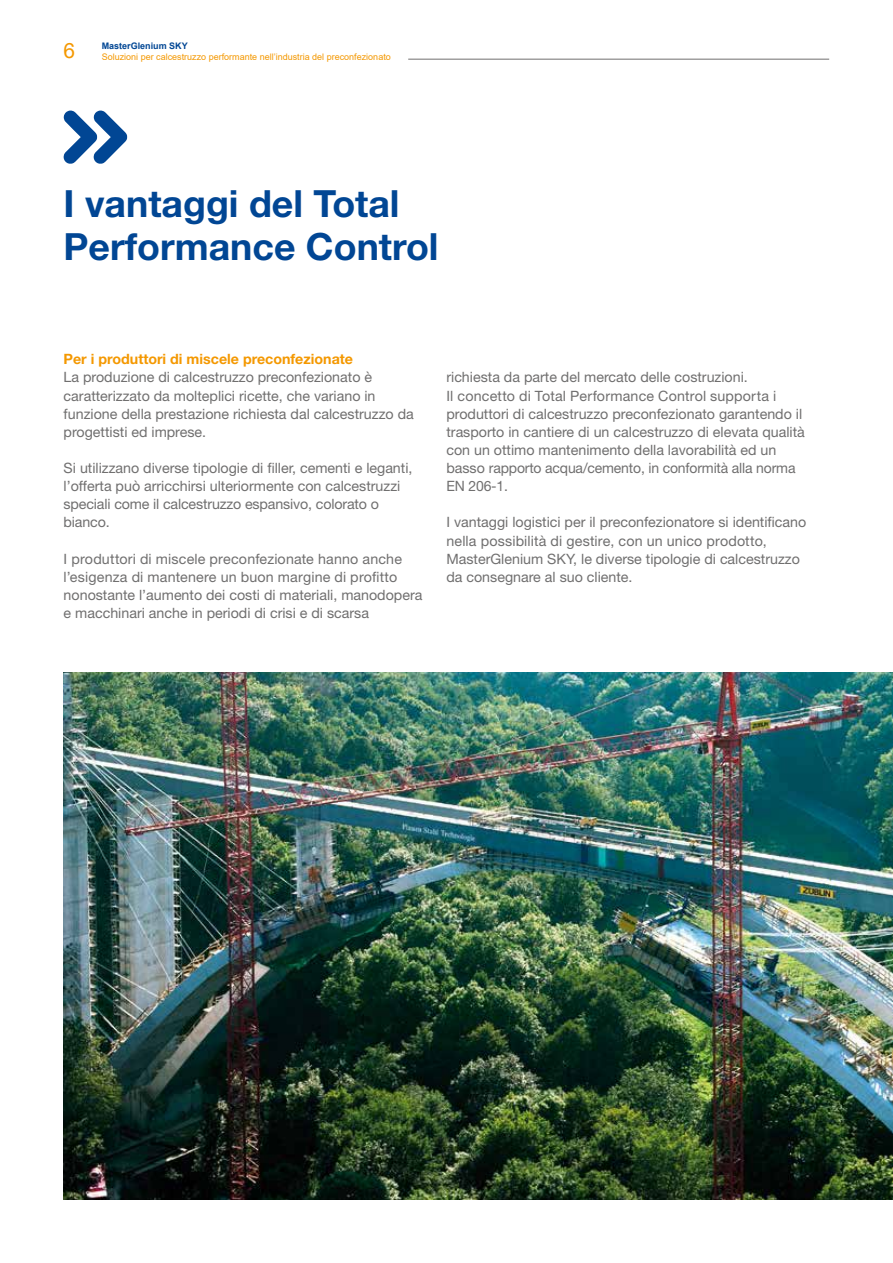
<style>
.page{position:relative;width:893px;height:1263px;background:#fff}
.page>*{position:absolute;margin:0;border:0;box-sizing:border-box;transform-origin:0 0}
.t1{font:700 37.5px/42.5px "Helvetica Neue LT Std";color:#014694}
.t2{font:21px "Arial";color:#f49800}
.t3{font:14.25px/18.1px "Helvetica Neue LT Std";color:#706f6f}
.t4{font:700 14.25px "Helvetica Neue LT Std";color:#f49800}
.t5{font:9px "Arial";color:#f49800}
.t6{font:700 9px "Arial";color:#014694}
</style>
<div class="page">
<hr style="left:408px;top:59px;width:421px;height:1px;background:#706f6f">
<img style="left:64px;top:672px;width:829px;height:527px">
<svg style="left:63px;top:111px;width:64px;height:53px"></svg>
<h2 class="t2" style="left:64px;top:36px;width:13px">6</h2>
<p class="t6" style="left:102px;top:39px;width:88px">MasterGlenium SKY</p>
<p class="t5" style="left:102px;top:50px;width:291px">Soluzioni per calcestruzzo performante nell’industria del preconfezionato</p>
<h1 class="t1" style="left:64px;top:182px;width:376px">I vantaggi del Total<br>Performance Control</h1>
<p class="t4" style="left:64px;top:350px;width:291px">Per i produttori di miscele preconfezionate</p>
<p class="t3" style="left:64px;top:368px;width:352px">La produzione di calcestruzzo preconfezionato è caratterizzato da molteplici ricette, che variano in funzione della prestazione richiesta dal calcestruzzo da progettisti ed imprese.</p>
<p class="t3" style="left:64px;top:459px;width:350px">Si utilizzano diverse tipologie di filler, cementi e leganti, l’offerta può arricchirsi ulteriormente con calcestruzzi speciali come il calcestruzzo espansivo, colorato o bianco.</p>
<p class="t3" style="left:64px;top:549px;width:360px">I produttori di miscele preconfezionate hanno anche l’esigenza di mantenere un buon margine di profitto nonostante l’aumento dei costi di materiali, manodopera e macchinari anche in periodi di crisi e di scarsa</p>
<p class="t3" style="left:446px;top:368px;width:360px">richiesta da parte del mercato delle costruzioni.<br>Il concetto di Total Performance Control supporta i produttori di calcestruzzo preconfezionato garantendo il trasporto in cantiere di un calcestruzzo di elevata qualità con un ottimo mantenimento della lavorabilità ed un basso rapporto acqua/cemento, in conformità alla norma EN 206-1.</p>
<p class="t3" style="left:446px;top:513px;width:361px">I vantaggi logistici per il preconfezionatore si identificano nella possibilità di gestire, con un unico prodotto, MasterGlenium SKY, le diverse tipologie di calcestruzzo da consegnare al suo cliente.</p>
</div>
